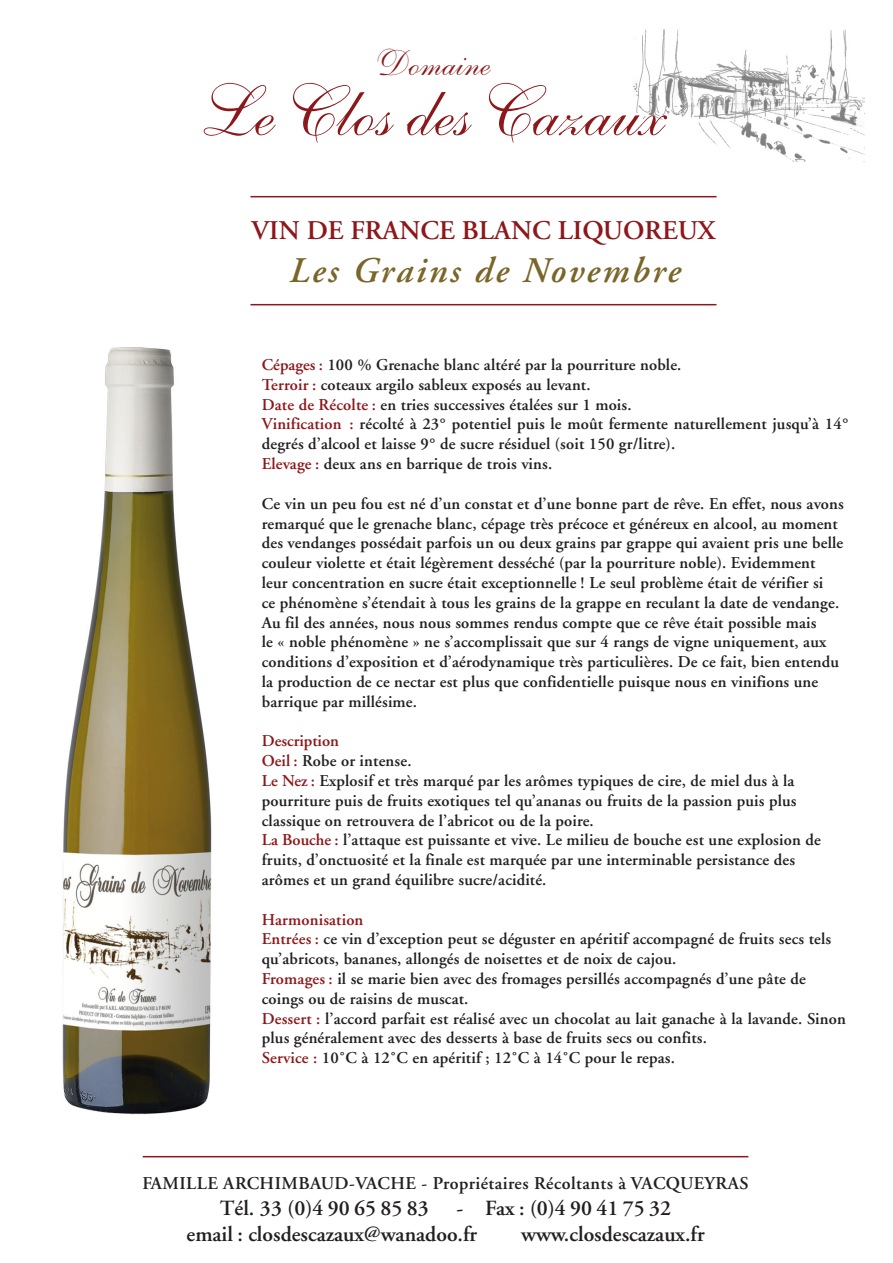
<style>
.page{position:relative;width:893px;height:1263px;background:#fff}
.page>*{position:absolute;margin:0;border:0;box-sizing:border-box;transform-origin:0 0}
.t1{font:72px "Shelley Allegro Script";color:#8d171a}
.t2{font:italic 600 36px "Adobe Garamond";letter-spacing:.07em;color:#7b6629}
.t3{font:36px "Shelley Allegro Script";color:#8d171a}
.t4{font:600 27px "Adobe Garamond";color:#8d171a}
.t5{font:600 21.6px/26px "Adobe Garamond";color:#231f20}
.t6{font:600 18px "Adobe Garamond";letter-spacing:.025em;color:#231f20}
.t7{font:600 16.5px/19.8px "Adobe Garamond";letter-spacing:.01em;color:#231f20}
.s1{color:#8d171a}
</style>
<div class="page">
<img style="left:633px;top:29px;width:231px;height:132px">
<hr style="left:250px;top:196px;width:466px;height:1px;background:#8d171a">
<hr style="left:250px;top:304px;width:466px;height:1px;background:#8d171a">
<hr style="left:143px;top:1156px;width:605px;height:1px;background:#8d171a">
<img style="left:62px;top:347px;width:150px;height:768px">
<h2 class="t3" style="left:376px;top:42px;width:115px">Domaine</h2>
<h1 class="t1" style="left:202px;top:69px;width:463px">Le Clos des Cazaux</h1>
<h3 class="t4" style="left:252px;top:216px;width:465px">VIN DE FRANCE BLANC LIQUOREUX</h3>
<h2 class="t2" style="left:288px;top:251px;width:393px">Les Grains de Novembre</h2>
<p class="t7" style="left:262px;top:355px;width:588px"><span class="s1">Cépages :</span> 100 % Grenache blanc altéré par la pourriture noble.<br><span class="s1">Terroir :</span> coteaux argilo sableux exposés au levant.<br><span class="s1">Date de Récolte :</span> en tries successives étalées sur 1 mois.<br><span class="s1">Vinification :</span> récolté à 23° potentiel puis le moût fermente naturellement jusqu’à 14° degrés d’alcool et laisse 9° de sucre résiduel (soit 150 gr/litre).<br><span class="s1">Elevage :</span> deux ans en barrique de trois vins.</p>
<p class="t7" style="left:262px;top:494px;width:583px">Ce vin un peu fou est né d’un constat et d’une bonne part de rêve. En effet, nous avons remarqué que le grenache blanc, cépage très précoce et généreux en alcool, au moment des vendanges possédait parfois un ou deux grains par grappe qui avaient pris une belle couleur violette et était légèrement desséché (par la pourriture noble). Evidemment leur concentration en sucre était exceptionnelle ! Le seul problème était de vérifier si<br>ce phénomène s’étendait à tous les grains de la grappe en reculant la date de vendange.<br>Au fil des années, nous nous sommes rendus compte que ce rêve était possible mais<br>le « noble phénomène » ne s’accomplissait que sur 4 rangs de vigne uniquement, aux conditions d’exposition et d’aérodynamique très particulières. De ce fait, bien entendu la production de ce nectar est plus que confidentielle puisque nous en vinifions une barrique par millésime.</p>
<p class="t7" style="left:262px;top:731px;width:560px"><span class="s1">Description<br>Oeil :</span> Robe or intense.<br><span class="s1">Le Nez :</span> Explosif et très marqué par les arômes typiques de cire, de miel dus à la pourriture puis de fruits exotiques tel qu’ananas ou fruits de la passion puis plus classique on retrouvera de l’abricot ou de la poire.<br><span class="s1">La Bouche :</span> l’attaque est puissante et vive. Le milieu de bouche est une explosion de fruits, d’onctuosité et la finale est marquée par une interminable persistance des arômes et un grand équilibre sucre/acidité.</p>
<p class="t7" style="left:262px;top:910px;width:586px"><span class="s1">Harmonisation<br>Entrées :</span> ce vin d’exception peut se déguster en apéritif accompagné de fruits secs tels qu’abricots, bananes, allongés de noisettes et de noix de cajou.<br><span class="s1">Fromages :</span> il se marie bien avec des fromages persillés accompagnés d’une pâte de coings ou de raisins de muscat.<br><span class="s1">Dessert :</span> l’accord parfait est réalisé avec un chocolat au lait ganache à la lavande. Sinon plus généralement avec des desserts à base de fruits secs ou confits.<br><span class="s1">Service :</span> 10˚C à 12˚C en apéritif ; 12˚C à 14˚C pour le repas.</p>
<p class="t6" style="left:142px;top:1173px;width:608px">FAMILLE ARCHIMBAUD-VACHE - Propriétaires Récoltants à VACQUEYRAS</p>
<h3 class="t5" style="left:220px;top:1196px;width:210px">Tél. 33 (0)4 90 65 85 83</h3>
<h3 class="t5" style="left:186px;top:1196px;width:486px;text-indent:270px">- Fax : (0)4 90 41 75 32 email : closdescazaux@wanadoo.fr</h3>
<h3 class="t5" style="left:521px;top:1221px;width:185px">www.closdescazaux.fr</h3>
</div>
